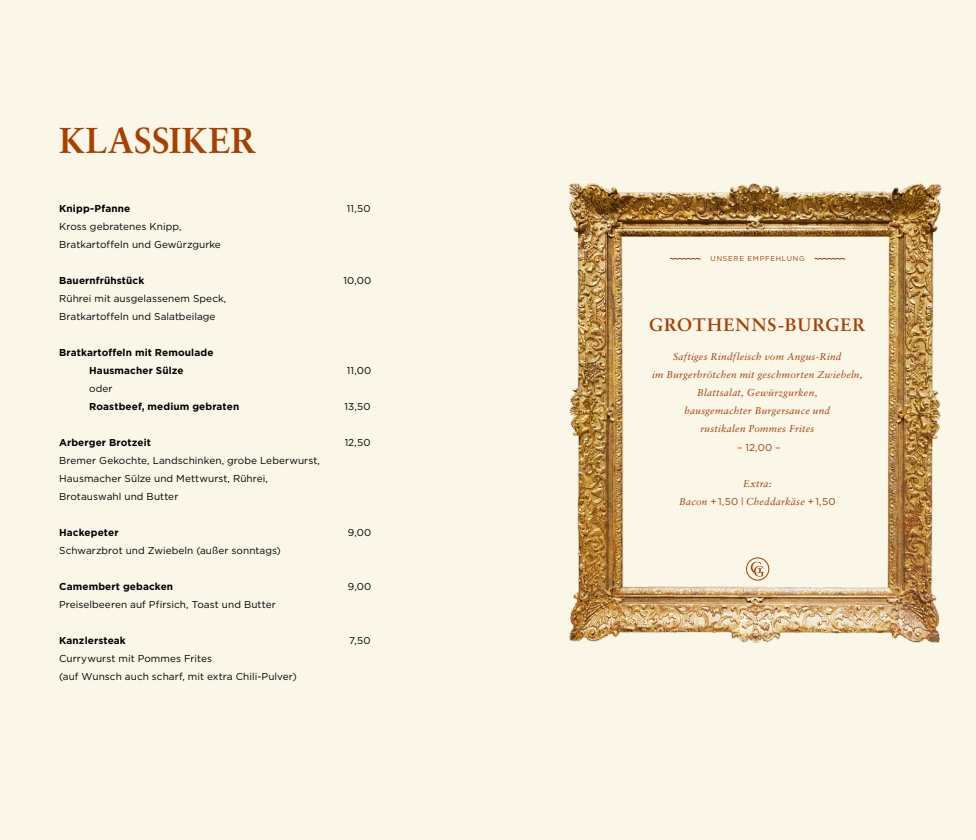
<style>
.page{position:relative;width:976px;height:840px;background:#fff}
.page>*{position:absolute;margin:0;border:0;box-sizing:border-box;transform-origin:0 0}
.t1{font:36px "Sabon Bold Os F";color:#a93f00}
.t2{font:700 18px "Sabon";letter-spacing:.045em;color:#a93f00}
.t3{font:10px/18px "Gotham";letter-spacing:.005em;color:#000}
.t4{font:italic 10px/18px "Sabon";letter-spacing:.025em;color:#a93f00;text-align:center}
.t5{font:700 10px/18px "Gotham";letter-spacing:.01em;color:#000;text-align:center}
.t6{font:10px "Gotham";color:#a93f00}
.t7{font:7px "Gotham";letter-spacing:.11em;color:#a93f00}
.s1{font-family:"Gotham";font-style:normal}
</style>
<div class="page">
<div style="left:0;top:0;width:975px;height:839px;background:#faf6e8"></div>
<img style="left:569px;top:183px;width:373px;height:460px">
<svg style="left:669px;top:258px;width:31px;height:1px"></svg>
<svg style="left:814px;top:258px;width:31px;height:1px"></svg>
<svg style="left:750px;top:561px;width:13px;height:15px"></svg>
<div style="left:746px;top:557px;width:22px;height:23px;border:1px solid #a93f00;border-radius:50%"></div>
<h1 class="t1" style="left:59px;top:118px;width:199px">KLASSIKER</h1>
<p class="t5" style="left:59px;top:199px;width:73px">Knipp-Pfanne</p>
<p class="t3" style="left:347px;top:199px;width:25px">11,50</p>
<p class="t3" style="left:59px;top:217px;width:163px">Kross gebratenes Knipp,<br>Bratkartoffeln und Gewürzgurke</p>
<p class="t5" style="left:59px;top:271px;width:87px">Bauernfrühstück</p>
<p class="t3" style="left:343px;top:271px;width:29px">10,00</p>
<p class="t3" style="left:59px;top:289px;width:169px">Rührei mit ausgelassenem Speck,<br>Bratkartoffeln und Salatbeilage</p>
<p class="t5" style="left:59px;top:343px;width:156px">Bratkartoffeln mit Remoulade<br>Hausmacher Sülze</p>
<p class="t3" style="left:347px;top:361px;width:26px">11,00</p>
<p class="t3" style="left:89px;top:379px;width:25px">oder</p>
<p class="t5" style="left:89px;top:397px;width:152px">Roastbeef, medium gebraten</p>
<p class="t3" style="left:344px;top:397px;width:28px">13,50</p>
<p class="t5" style="left:59px;top:433px;width:93px">Arberger Brotzeit</p>
<p class="t3" style="left:344px;top:433px;width:27px">12,50</p>
<p class="t3" style="left:59px;top:451px;width:262px">Bremer Gekochte, Landschinken, grobe Leberwurst,<br>Hausmacher Sülze und Mettwurst, Rührei,<br>Brotauswahl und Butter</p>
<p class="t5" style="left:59px;top:523px;width:61px">Hackepeter</p>
<p class="t3" style="left:348px;top:523px;width:25px">9,00</p>
<p class="t3" style="left:59px;top:541px;width:223px">Schwarzbrot und Zwiebeln (außer sonntags)</p>
<p class="t5" style="left:59px;top:577px;width:115px">Camembert gebacken</p>
<p class="t3" style="left:348px;top:577px;width:25px">9,00</p>
<p class="t3" style="left:59px;top:595px;width:218px">Preiselbeeren auf Pfirsich, Toast und Butter</p>
<p class="t5" style="left:59px;top:631px;width:68px">Kanzlersteak</p>
<p class="t3" style="left:349px;top:631px;width:23px">7,50</p>
<p class="t3" style="left:59px;top:649px;width:239px">Currywurst mit Pommes Frites<br>(auf Wunsch auch scharf, mit extra Chili-Pulver)</p>
<p class="t7" style="left:710px;top:254px;width:96px">UNSERE EMPFEHLUNG</p>
<h2 class="t2" style="left:649px;top:313px;width:217px">GROTHENNS-BURGER</h2>
<p class="t4" style="left:651px;top:347px;width:212px">Saftiges Rindfleisch vom Angus-Rind<br>im Burgerbrötchen mit geschmorten Zwiebeln, Blattsalat, Gewürzgurken,<br>hausgemachter Burgersauce und<br>rustikalen Pommes Frites</p>
<p class="t6" style="left:737px;top:440px;width:45px">– 12,00 –</p>
<p class="t4" style="left:679px;top:474px;width:158px">Extra:<br>Bacon <span class="s1">+ 1,50</span> | Cheddarkäse <span class="s1">+ 1,50</span></p>
</div>
